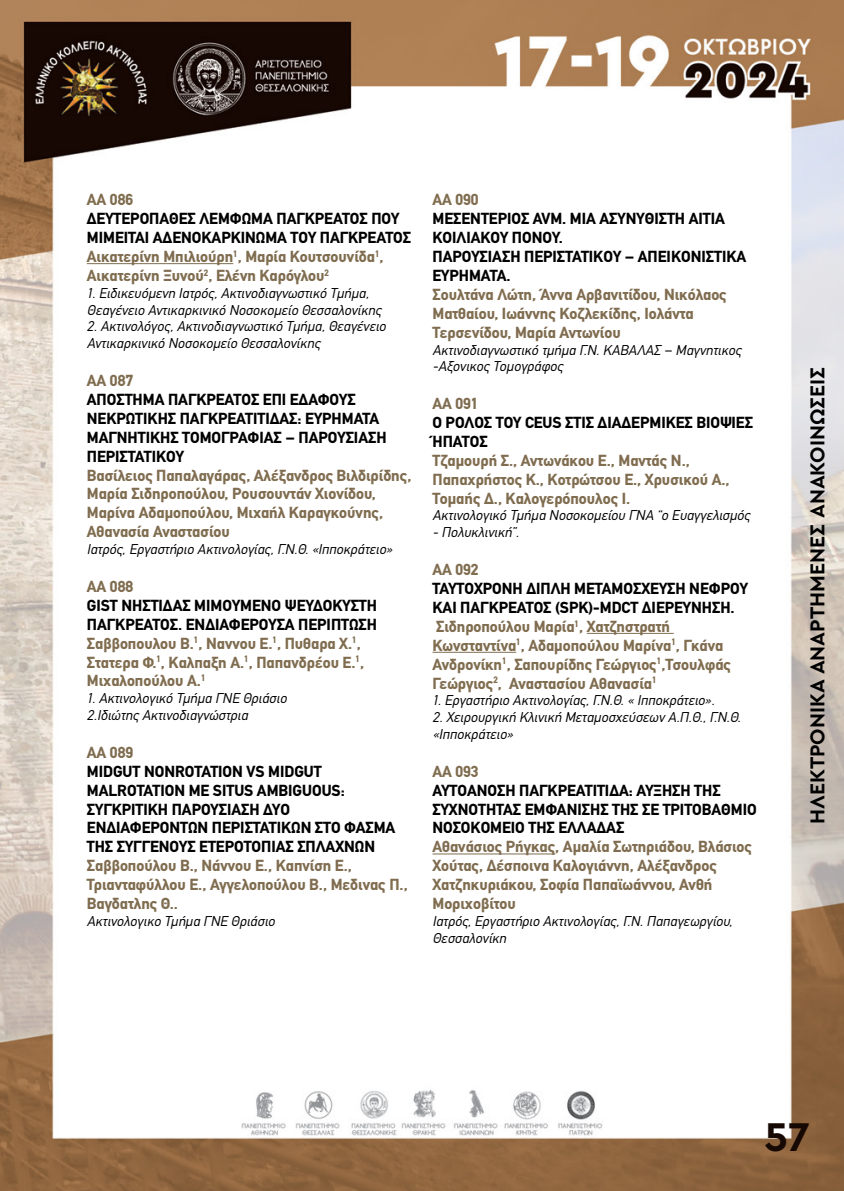
<style>
.page{position:relative;width:844px;height:1191px;background:#fff}
.page>*{position:absolute;margin:0;border:0;box-sizing:border-box;transform-origin:0 0}
.t1{font:700 42px "Cera Pro";color:#160802}
.t2{font:700 21px "Cera Pro";color:#000}
.t3{font:700 15.75px/18.9px "CF Din";color:#806d50}
.t4{font:700 15.75px/18.9px "CF Din";color:#000}
.t5{font:italic 14px/16.8px "CF Din";color:#000}
.s1{color:#806d50}
.s2{color:#000}
</style>
<div class="page">
<img style="left:0;top:0;width:843px;height:1191px">
<hr style="left:87px;top:263px;width:146px;height:1px;background:#806d50">
<hr style="left:586px;top:633px;width:87px;height:1px;background:#806d50">
<hr style="left:432px;top:652px;width:84px;height:1px;background:#806d50">
<hr style="left:432px;top:853px;width:123px;height:1px;background:#806d50">
<p class="t3" style="left:87px;top:191px;width:48px">ΑΑ 086</p>
<p class="t4" style="left:87px;top:209px;width:325px">ΔΕΥΤΕΡΟΠΑΘΕΣ ΛΕΜΦΩΜΑ ΠΑΓΚΡΕΑΤΟΣ ΠΟΥ ΜΙΜΕΙΤΑΙ ΑΔΕΝΟΚΑΡΚΙΝΩΜΑ ΤΟΥ ΠΑΓΚΡΕΑΤΟΣ <span class="s1">Αικατερίνη Μπιλιούρη</span><sup>1</sup><span class="s1">, Μαρία Κουτσουνίδα</span><sup>1</sup><span class="s1">, Αικατερίνη Ξυνού</span><sup>2</sup><span class="s1">, Ελένη Καρόγλου</span><sup>2</sup></p>
<p class="t5" style="left:87px;top:285px;width:296px">1. Ειδικευόμενη Ιατρός, Ακτινοδιαγνωστικό Τμήμα,<br>Θεαγένειο Αντικαρκινικό Νοσοκομείο Θεσσαλονίκης</p>
<p class="t5" style="left:87px;top:318px;width:300px">2. Ακτινολόγος, Ακτινοδιαγνωστικό Τμήμα, Θεαγένειο<br>Αντικαρκινικό Νοσοκομείο Θεσσαλονίκης</p>
<p class="t3" style="left:87px;top:371px;width:48px">ΑΑ 087</p>
<p class="t4" style="left:87px;top:390px;width:301px">ΑΠΟΣΤΗΜΑ ΠΑΓΚΡΕΑΤΟΣ ΕΠΙ ΕΔΑΦΟΥΣ<br>ΝΕΚΡΩΤΙΚΗΣ ΠΑΓΚΡΕΑΤΙΤΙΔΑΣ: ΕΥΡΗΜΑΤΑ<br>ΜΑΓΝΗΤΙΚΗΣ ΤΟΜΟΓΡΑΦΙΑΣ – ΠΑΡΟΥΣΙΑΣΗ<br>ΠΕΡΙΣΤΑΤΙΚΟΥ</p>
<p class="t3" style="left:87px;top:466px;width:326px">Βασίλειος Παπαλαγάρας, Αλέξανδρος Βιλδιρίδης, Μαρία Σιδηροπούλου, Ρουσουντάν Χιονίδου, Μαρίνα Αδαμοπούλου, Μιχαήλ Καραγκούνης, Αθανασία Αναστασίου</p>
<p class="t5" style="left:87px;top:541px;width:307px">Ιατρός, Εργαστήριο Ακτινολογίας, Γ.Ν.Θ. «Ιπποκράτειο»</p>
<p class="t3" style="left:87px;top:577px;width:48px">ΑΑ 088</p>
<p class="t3" style="left:87px;top:596px;width:291px"><span class="s2">GIST ΝΗΣΤΙΔΑΣ ΜΙΜΟΥΜΕΝΟ ΨΕΥΔΟΚΥΣΤΗ ΠΑΓΚΡΕΑΤΟΣ. ΕΝΔΙΑΦΕΡΟΥΣΑ ΠΕΡΙΠΤΩΣΗ </span>Σαββοπουλου Β.<sup>1</sup>, Ναννου Ε.<sup>1</sup>, Πυθαρα Χ.<sup>1</sup>, Στατερα Φ.<sup>1</sup>, Καλπαξη Α.<sup>1</sup>, Παπανδρέου Ε.<sup>1</sup>, Μιχαλοπούλου Α.<sup>1</sup></p>
<p class="t5" style="left:87px;top:690px;width:201px">1. Ακτινολογικό Τμήμα ΓΝΕ Θριάσιο<br>2.Ιδιώτης Ακτινοδιαγνώστρια</p>
<p class="t3" style="left:87px;top:743px;width:48px">ΑΑ 089</p>
<p class="t4" style="left:87px;top:762px;width:310px">MIDGUT NONROTATION VS MIDGUT MALROTATION ΜΕ SITUS AMBIGUOUS:<br>ΣΥΓΚΡΙΤΙΚΗ ΠΑΡΟΥΣΙΑΣΗ ΔΥΟ ΕΝΔΙΑΦΕΡΟΝΤΩΝ ΠΕΡΙΣΤΑΤΙΚΩΝ ΣΤΟ ΦΑΣΜΑ ΤΗΣ ΣΥΓΓΕΝΟΥΣ ΕΤΕΡΟΤΟΠΙΑΣ ΣΠΛΑΧΝΩΝ</p>
<p class="t3" style="left:87px;top:856px;width:322px">Σαββοπούλου Β., Νάννου Ε., Καπνίση Ε.,<br>Τριανταφύλλου Ε., Αγγελοπούλου Β., Μεδινας Π.,<br>Βαγδατλης Θ..</p>
<p class="t5" style="left:87px;top:912px;width:189px">Ακτινολογικο Τμήμα ΓΝΕ Θριάσιο</p>
<p class="t3" style="left:432px;top:191px;width:48px">ΑΑ 090</p>
<p class="t4" style="left:432px;top:209px;width:315px">ΜΕΣΕΝΤΕΡΙΟΣ AVM. ΜΙΑ ΑΣΥΝΥΘΙΣΤΗ ΑΙΤΙΑ<br>ΚΟΙΛΙΑΚΟΥ ΠΟΝΟΥ.<br>ΠΑΡΟΥΣΙΑΣΗ ΠΕΡΙΣΤΑΤΙΚΟΥ – ΑΠΕΙΚΟΝΙΣΤΙΚΑ<br>ΕΥΡΗΜΑΤΑ.</p>
<p class="t3" style="left:432px;top:285px;width:296px">Σουλτάνα Λώτη, Άννα Αρβανιτίδου, Νικόλαος<br>Ματθαίου, Ιωάννης Κοζλεκίδης, Ιολάντα<br>Τερσενίδου, Μαρία Αντωνίου</p>
<p class="t5" style="left:432px;top:341px;width:310px">Ακτινοδιαγνωστικό τμήμα Γ.Ν. ΚΑΒΑΛΑΣ – Μαγνητικος -Αξονικος Τομογράφος</p>
<p class="t3" style="left:432px;top:394px;width:48px">ΑΑ 091</p>
<p class="t4" style="left:432px;top:413px;width:322px">Ο ΡΟΛΟΣ ΤΟΥ CEUS ΣΤΙΣ ΔΙΑΔΕΡΜΙΚΕΣ ΒΙΟΨΙΕΣ<br>ΉΠΑΤΟΣ</p>
<p class="t3" style="left:432px;top:451px;width:298px">Τζαμουρή Σ., Αντωνάκου Ε., Μαντάς Ν.,<br>Παπαχρήστος Κ., Κοτρώτσου Ε., Χρυσικού Α.,<br>Τομαής Δ., Καλογερόπουλος Ι.</p>
<p class="t5" style="left:432px;top:507px;width:319px">Ακτινολογικό Τμήμα Νοσοκομείου ΓΝΑ “ο Ευαγγελισμός</p>
<p class="t5" style="left:432px;top:524px;width:88px">- Πολυκλινική”.</p>
<p class="t3" style="left:432px;top:560px;width:48px">ΑΑ 092</p>
<p class="t3" style="left:432px;top:579px;width:317px"><span class="s2">ΤΑΥΤΟΧΡΟΝΗ ΔΙΠΛΗ ΜΕΤΑΜΟΣΧΕΥΣΗ ΝΕΦΡΟΥ ΚΑΙ ΠΑΓΚΡΕΑΤΟΣ (SPK)-MDCT ΔΙΕΡΕΥΝΗΣΗ.<br></span>Σιδηροπούλου Μαρία<sup>1</sup>, Χατζηστρατή Κωνσταντίνα<sup>1</sup>, Αδαμοπούλου Μαρίνα<sup>1</sup>, Γκάνα Ανδρονίκη<sup>1</sup>, Σαπουρίδης Γεώργιος<sup>1</sup>,Τσουλφάς Γεώργιος<sup>2</sup>, Αναστασίου Αθανασία<sup>1</sup></p>
<p class="t5" style="left:432px;top:692px;width:283px">1. Εργαστήριο Ακτινολογίας, Γ.Ν.Θ. « Ιπποκράτειο».</p>
<p class="t5" style="left:432px;top:709px;width:309px">2. Χειρουργική Κλινική Μεταμοσχεύσεων Α.Π.Θ., Γ.Ν.Θ. «Ιπποκράτειο»</p>
<p class="t3" style="left:432px;top:762px;width:48px">ΑΑ 093</p>
<p class="t4" style="left:432px;top:781px;width:325px">ΑΥΤΟΑΝΟΣΗ ΠΑΓΚΡΕΑΤΙΤΙΔΑ: ΑΥΞΗΣΗ ΤΗΣ<br>ΣΥΧΝΟΤΗΤΑΣ ΕΜΦΑΝΙΣΗΣ ΤΗΣ ΣΕ ΤΡΙΤΟΒΑΘΜΙΟ<br>ΝΟΣΟΚΟΜΕΙΟ ΤΗΣ ΕΛΛΑΔΑΣ</p>
<p class="t3" style="left:432px;top:837px;width:321px">Αθανάσιος Ρήγκας, Αμαλία Σωτηριάδου, Βλάσιος Χούτας, Δέσποινα Καλογιάννη, Αλέξανδρος Χατζηκυριάκου, Σοφία Παπαϊωάννου, Ανθή Μοριχοβίτου</p>
<p class="t5" style="left:432px;top:912px;width:301px">Ιατρός, Εργαστήριο Ακτινολογίας, Γ.Ν. Παπαγεωργίου,<br>Θεσσαλονίκη</p>
<h2 class="t2" style="left:803px;top:824px;width:459px;rotate:-90deg">ΗΛΕΚΤΡΟΝΙΚΑ ΑΝΑΡΤΗΜΕΝΕΣ ΑΝΑΚΟΙΝΩΣΕΙΣ</h2>
<h1 class="t1" style="left:764px;top:1108px;width:47px">57</h1>
</div>
